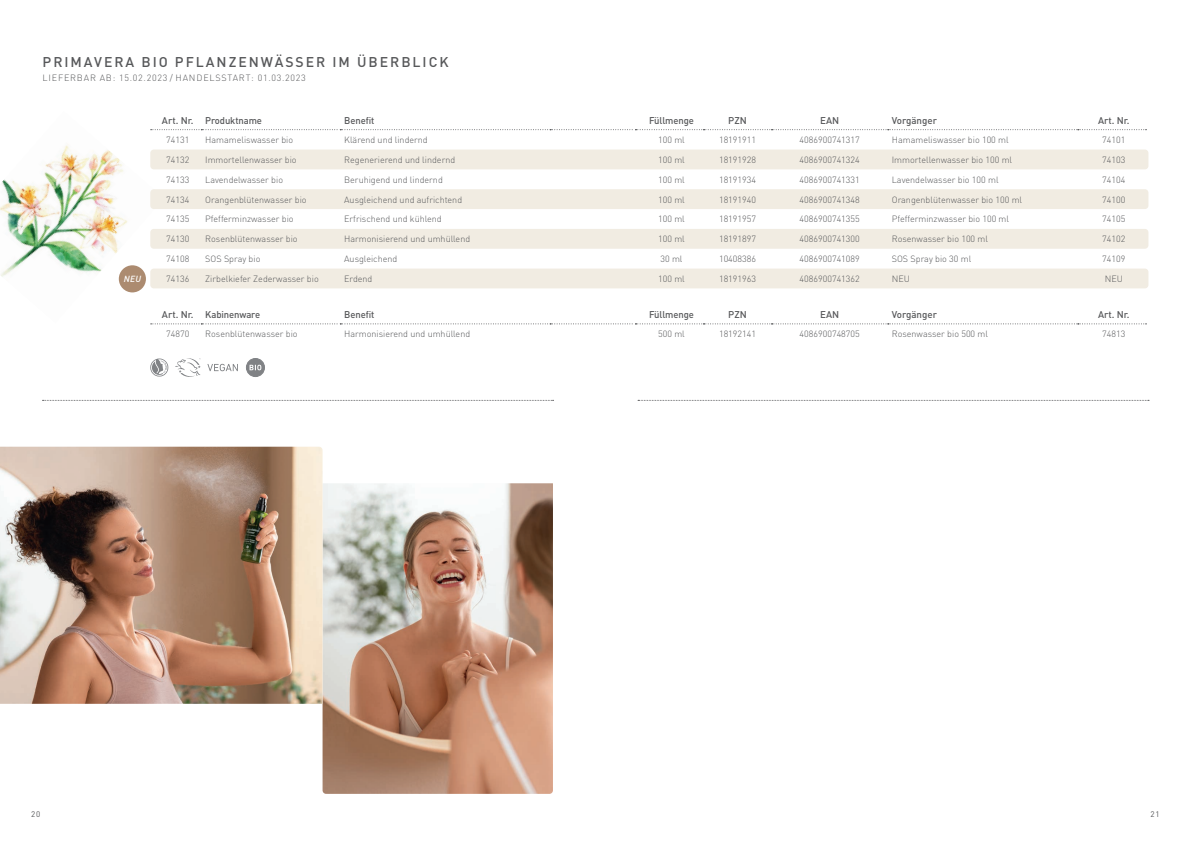
<style>
.page{position:relative;width:1191px;height:842px;background:#fff}
.page>*{position:absolute;margin:0;border:0;box-sizing:border-box;transform-origin:0 0}
.t1{font:500 14px "DINOT";letter-spacing:.14em;color:#57585a}
.t2{font:500 9.7px "DINOT";letter-spacing:-.01em;color:#57585a}
.t3{font:300 9px "DINOT";color:#57585a}
.t4{font:300 9px "DINOT";letter-spacing:.09em;color:#57585a}
.t5{font:italic 500 8.8px "DINOT";color:#fff}
.t6{font:8px "DINOT";color:#57585a}
</style>
<div class="page">
<img style="left:0;top:129px;width:164px;height:164px">
<div style="left:150px;top:150px;width:998px;height:19px;background:#f1ece2;border-radius:4px"></div>
<div style="left:150px;top:229px;width:998px;height:20px;background:#f1ece2;border-radius:4px"></div>
<div style="left:150px;top:189px;width:998px;height:20px;background:#f1ece2;border-radius:4px"></div>
<div style="left:150px;top:269px;width:998px;height:19px;background:#f1ece2;border-radius:4px"></div>
<svg style="left:151px;top:129px;width:995px;height:1px"></svg>
<svg style="left:151px;top:323px;width:995px;height:1px"></svg>
<svg style="left:43px;top:400px;width:510px;height:1px"></svg>
<svg style="left:638px;top:400px;width:511px;height:1px"></svg>
<svg style="left:207px;top:364px;width:31px;height:7px"></svg>
<svg style="left:150px;top:358px;width:18px;height:19px"></svg>
<svg style="left:175px;top:358px;width:26px;height:19px"></svg>
<div style="left:246px;top:358px;width:18px;height:19px;background:#808285;border-radius:50%"></div>
<div style="left:246px;top:358px;width:19px;height:19px;border:1px solid #808285;border-radius:50%"></div>
<svg style="left:249px;top:365px;width:12px;height:5px"></svg>
<div style="left:119px;top:265px;width:27px;height:27px;background:#ac8b70;border-radius:50%"></div>
<img style="left:322px;top:483px;width:231px;height:311px">
<img style="left:0;top:447px;width:322px;height:257px">
<h1 class="t1" style="left:43px;top:53px;width:407px">PRIMAVERA BIO PFLANZENWÄSSER IM ÜBERBLICK</h1>
<p class="t4" style="left:43px;top:72px;width:265px">LIEFERBAR AB: 15.02.2023 / HANDELSSTART: 01.03.2023</p>
<p class="t5" style="left:124px;top:274px;width:19px">NEU</p>
<p class="t2" style="left:162px;top:114px;width:102px">Art. Nr. Produktname</p>
<p class="t2" style="left:344px;top:114px;width:32px">Benefit</p>
<p class="t2" style="left:649px;top:114px;width:46px">Füllmenge</p>
<p class="t2" style="left:728px;top:114px;width:20px">PZN</p>
<p class="t2" style="left:820px;top:114px;width:21px">EAN</p>
<p class="t2" style="left:891px;top:114px;width:47px">Vorgänger</p>
<p class="t2" style="left:1098px;top:114px;width:33px">Art. Nr.</p>
<p class="t3" style="left:166px;top:134px;width:25px">74131</p>
<p class="t3" style="left:205px;top:134px;width:89px">Hamameliswasser bio</p>
<p class="t3" style="left:344px;top:134px;width:85px">Klärend und lindernd</p>
<p class="t3" style="left:658px;top:134px;width:28px">100 ml</p>
<p class="t3" style="left:719px;top:134px;width:39px">18191911</p>
<p class="t3" style="left:799px;top:134px;width:62px">4086900741317</p>
<p class="t3" style="left:891px;top:134px;width:118px">Hamameliswasser bio 100 ml</p>
<p class="t3" style="left:1102px;top:134px;width:25px">74101</p>
<p class="t3" style="left:166px;top:154px;width:25px">74132</p>
<p class="t3" style="left:205px;top:154px;width:93px">Immortellenwasser bio</p>
<p class="t3" style="left:344px;top:154px;width:112px">Regenerierend und lindernd</p>
<p class="t3" style="left:658px;top:154px;width:28px">100 ml</p>
<p class="t3" style="left:719px;top:154px;width:39px">18191928</p>
<p class="t3" style="left:799px;top:154px;width:62px">4086900741324</p>
<p class="t3" style="left:891px;top:154px;width:122px">Immortellenwasser bio 100 ml</p>
<p class="t3" style="left:1102px;top:154px;width:25px">74103</p>
<p class="t3" style="left:166px;top:173px;width:25px">74133</p>
<p class="t3" style="left:205px;top:173px;width:79px">Lavendelwasser bio</p>
<p class="t3" style="left:344px;top:173px;width:100px">Beruhigend und lindernd</p>
<p class="t3" style="left:658px;top:173px;width:28px">100 ml</p>
<p class="t3" style="left:719px;top:173px;width:39px">18191934</p>
<p class="t3" style="left:799px;top:173px;width:62px">4086900741331</p>
<p class="t3" style="left:891px;top:173px;width:108px">Lavendelwasser bio 100 ml</p>
<p class="t3" style="left:1102px;top:173px;width:25px">74104</p>
<p class="t3" style="left:166px;top:193px;width:25px">74134</p>
<p class="t3" style="left:205px;top:193px;width:103px">Orangenblütenwasser bio</p>
<p class="t3" style="left:344px;top:193px;width:119px">Ausgleichend und aufrichtend</p>
<p class="t3" style="left:658px;top:193px;width:28px">100 ml</p>
<p class="t3" style="left:719px;top:193px;width:39px">18191940</p>
<p class="t3" style="left:799px;top:193px;width:62px">4086900741348</p>
<p class="t3" style="left:891px;top:193px;width:132px">Orangenblütenwasser bio 100 ml</p>
<p class="t3" style="left:1102px;top:193px;width:25px">74100</p>
<p class="t3" style="left:166px;top:213px;width:25px">74135</p>
<p class="t3" style="left:205px;top:213px;width:90px">Pfefferminzwasser bio</p>
<p class="t3" style="left:344px;top:213px;width:99px">Erfrischend und kühlend</p>
<p class="t3" style="left:658px;top:213px;width:28px">100 ml</p>
<p class="t3" style="left:719px;top:213px;width:39px">18191957</p>
<p class="t3" style="left:799px;top:213px;width:62px">4086900741355</p>
<p class="t3" style="left:891px;top:213px;width:119px">Pfefferminzwasser bio 100 ml</p>
<p class="t3" style="left:1102px;top:213px;width:25px">74105</p>
<p class="t3" style="left:166px;top:233px;width:25px">74130</p>
<p class="t3" style="left:205px;top:233px;width:94px">Rosenblütenwasser bio</p>
<p class="t3" style="left:344px;top:233px;width:127px">Harmonisierend und umhüllend</p>
<p class="t3" style="left:658px;top:233px;width:28px">100 ml</p>
<p class="t3" style="left:719px;top:233px;width:39px">18191897</p>
<p class="t3" style="left:799px;top:233px;width:62px">4086900741300</p>
<p class="t3" style="left:891px;top:233px;width:98px">Rosenwasser bio 100 ml</p>
<p class="t3" style="left:1102px;top:233px;width:25px">74102</p>
<p class="t3" style="left:166px;top:253px;width:25px">74108</p>
<p class="t3" style="left:205px;top:253px;width:57px">SOS Spray bio</p>
<p class="t3" style="left:344px;top:253px;width:55px">Ausgleichend</p>
<p class="t3" style="left:660px;top:253px;width:24px">30 ml</p>
<p class="t3" style="left:719px;top:253px;width:39px">10408386</p>
<p class="t3" style="left:799px;top:253px;width:62px">4086900741089</p>
<p class="t3" style="left:891px;top:253px;width:81px">SOS Spray bio 30 ml</p>
<p class="t3" style="left:1102px;top:253px;width:25px">74109</p>
<p class="t3" style="left:166px;top:273px;width:25px">74136</p>
<p class="t3" style="left:205px;top:273px;width:115px">Zirbelkiefer Zederwasser bio</p>
<p class="t3" style="left:344px;top:273px;width:30px">Erdend</p>
<p class="t3" style="left:658px;top:273px;width:28px">100 ml</p>
<p class="t3" style="left:719px;top:273px;width:39px">18191963</p>
<p class="t3" style="left:799px;top:273px;width:62px">4086900741362</p>
<p class="t3" style="left:891px;top:273px;width:20px">NEU</p>
<p class="t3" style="left:1104px;top:273px;width:20px">NEU</p>
<p class="t2" style="left:162px;top:308px;width:100px">Art. Nr. Kabinenware</p>
<p class="t2" style="left:344px;top:308px;width:32px">Benefit</p>
<p class="t2" style="left:649px;top:308px;width:46px">Füllmenge</p>
<p class="t2" style="left:728px;top:308px;width:20px">PZN</p>
<p class="t2" style="left:820px;top:308px;width:21px">EAN</p>
<p class="t2" style="left:891px;top:308px;width:47px">Vorgänger</p>
<p class="t2" style="left:1098px;top:308px;width:33px">Art. Nr.</p>
<p class="t3" style="left:166px;top:328px;width:25px">74870</p>
<p class="t3" style="left:205px;top:328px;width:94px">Rosenblütenwasser bio</p>
<p class="t3" style="left:344px;top:328px;width:127px">Harmonisierend und umhüllend</p>
<p class="t3" style="left:658px;top:328px;width:28px">500 ml</p>
<p class="t3" style="left:719px;top:328px;width:39px">18192141</p>
<p class="t3" style="left:799px;top:328px;width:62px">4086900748705</p>
<p class="t3" style="left:891px;top:328px;width:98px">Rosenwasser bio 500 ml</p>
<p class="t3" style="left:1102px;top:328px;width:25px">74813</p>
<p class="t6" style="left:31px;top:808px;width:11px">20</p>
<p class="t6" style="left:1150px;top:808px;width:11px">21</p>
</div>
